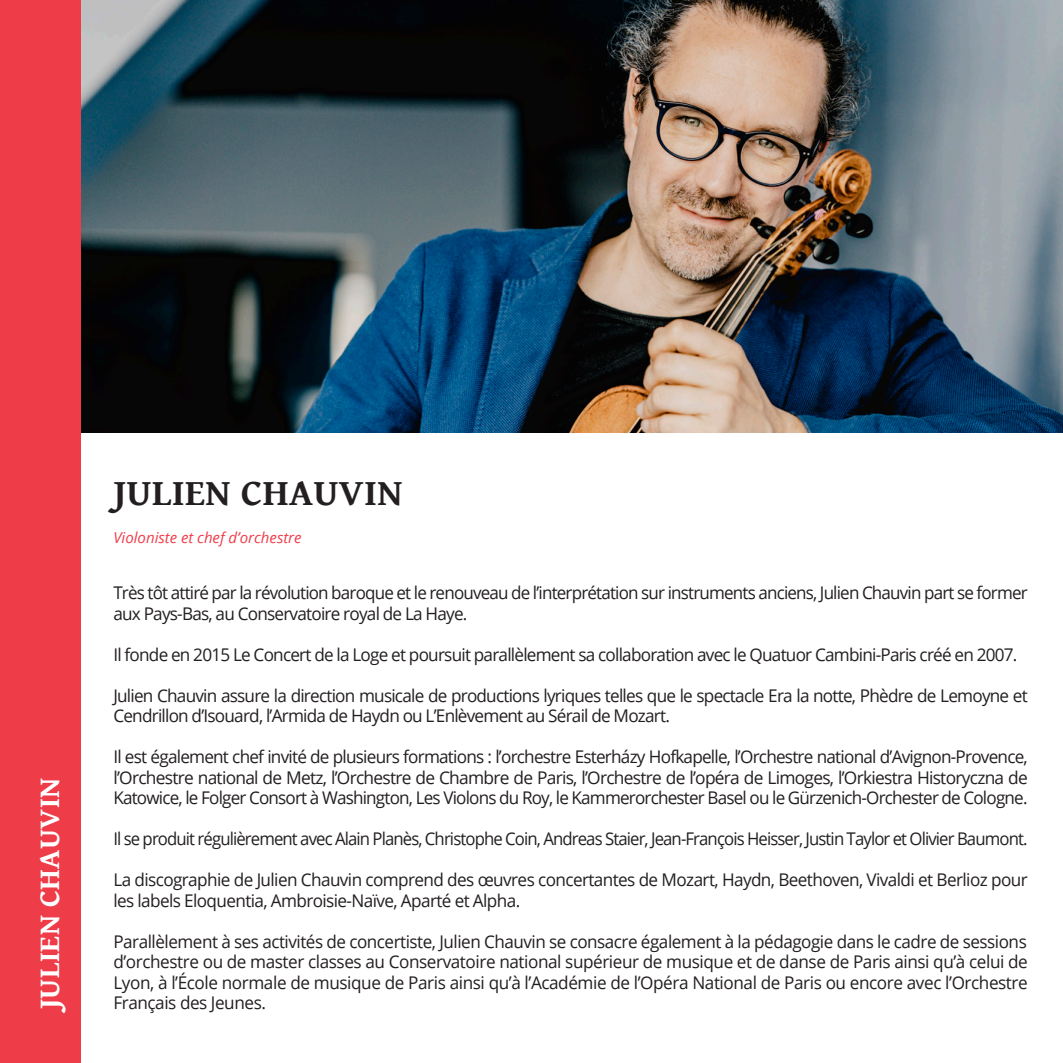
<style>
.page{position:relative;width:1063px;height:1063px;background:#fff}
.page>*{position:absolute;margin:0;border:0;box-sizing:border-box;transform-origin:0 0}
.t1{font:700 37.5px "Gentium Book Basic";letter-spacing:.01em;color:#231f20}
.t2{font:700 30px "Gentium Book Basic";letter-spacing:.01em;color:#fff}
.t3{font:17.5px/20.5px "Open Sans";letter-spacing:-.045em;color:#231f20}
.t4{font:17.5px "Open Sans";letter-spacing:-.045em;color:#231f20;scale:.95 1}
.t5{font:italic 15px "Open Sans";color:#ee3d49}
</style>
<div class="page">
<img style="left:80px;top:0;width:983px;height:432px">
<div style="left:0;top:0;width:80px;height:1063px;background:#ee3d49"></div>
<p class="t2" style="left:27px;top:1009px;width:233px;rotate:-90deg">JULIEN CHAUVIN</p>
<p class="t1" style="left:113px;top:465px;width:291px">JULIEN CHAUVIN</p>
<p class="t5" style="left:113px;top:527px;width:190px">Violoniste et chef d’orchestre</p>
<p class="t3" style="left:113px;top:582px;width:916px">Très tôt attiré par la révolution baroque et le renouveau de l’interprétation sur instruments anciens, Julien Chauvin part se former aux Pays-Bas, au Conservatoire royal de La Haye.</p>
<p class="t3" style="left:113px;top:644px;width:906px">Il fonde en 2015 Le Concert de la Loge et poursuit parallèlement sa collaboration avec le Quatuor Cambini-Paris créé en 2007.</p>
<p class="t3" style="left:113px;top:685px;width:916px">Julien Chauvin assure la direction musicale de productions lyriques telles que le spectacle Era la notte, Phèdre de Lemoyne et<br>Cendrillon d’Isouard, l’Armida de Haydn ou L’Enlèvement au Sérail de Mozart.</p>
<p class="t3" style="left:113px;top:746px;width:916px;text-align:justify">Il est également chef invité de plusieurs formations : l’orchestre Esterházy Hofkapelle, l’Orchestre national d’Avignon-Provence, l’Orchestre national de Metz, l’Orchestre de Chambre de Paris, l’Orchestre de l’opéra de Limoges, l’Orkiestra Historyczna de Katowice, le Folger Consort à Washington, Les Violons du Roy, le Kammerorchester Basel ou le Gürzenich-Orchester de Cologne.</p>
<p class="t4" style="left:113px;top:827px;width:964px">Il se produit régulièrement avec Alain Planès, Christophe Coin, Andreas Staier, Jean-François Heisser, Justin Taylor et Olivier Baumont.</p>
<p class="t3" style="left:113px;top:869px;width:916px">La discographie de Julien Chauvin comprend des œuvres concertantes de Mozart, Haydn, Beethoven, Vivaldi et Berlioz pour les labels Eloquentia, Ambroisie-Naïve, Aparté et Alpha.</p>
<p class="t3" style="left:113px;top:931px;width:916px;text-align:justify">Parallèlement à ses activités de concertiste, Julien Chauvin se consacre également à la pédagogie dans le cadre de sessions d’orchestre ou de master classes au Conservatoire national supérieur de musique et de danse de Paris ainsi qu’à celui de Lyon, à l’École normale de musique de Paris ainsi qu’à l’Académie de l’Opéra National de Paris ou encore avec l’Orchestre Français des Jeunes.</p>
</div>
